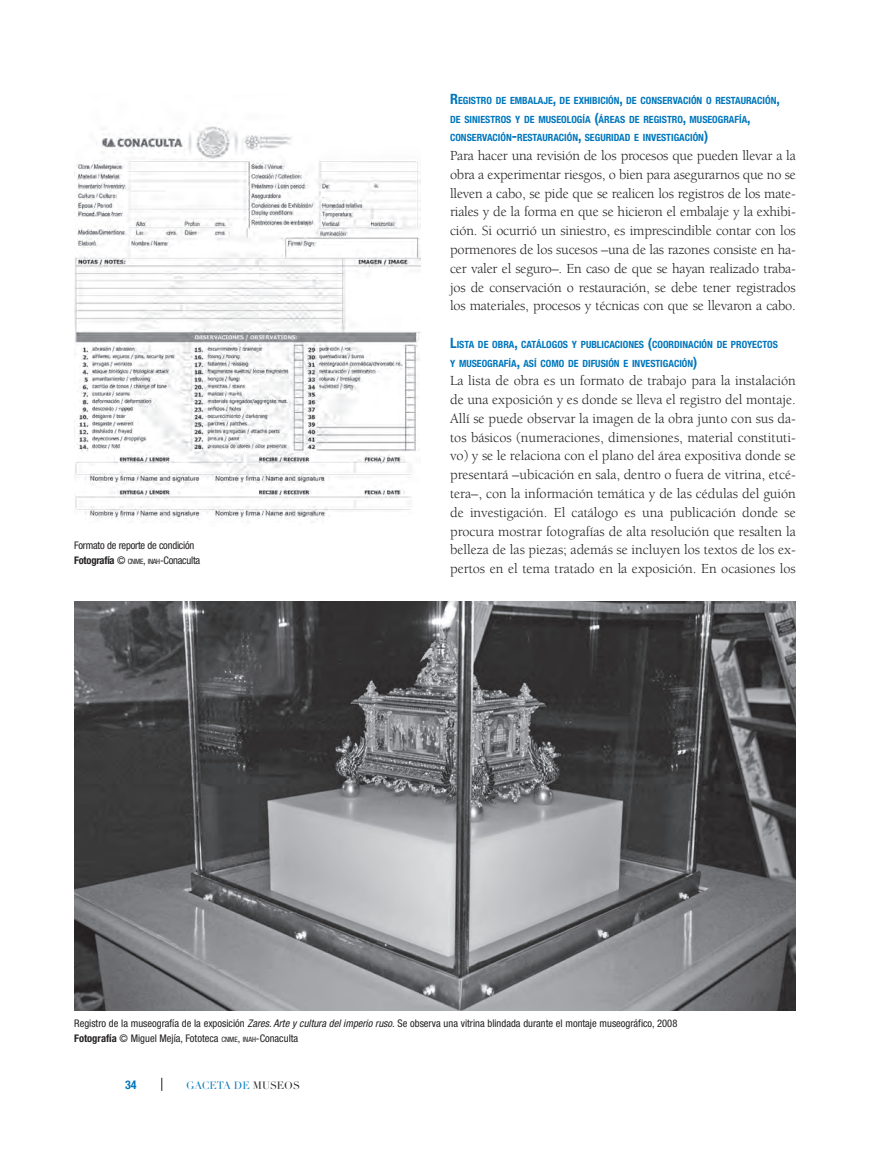
<style>
.page{position:relative;width:881px;height:1149px;background:#fff}
.page>*{position:absolute;margin:0;border:0;box-sizing:border-box;transform-origin:0 0}
.t1{font:14.25px/18.8px "Berkeley";letter-spacing:-.01em;color:#231f20;text-align:justify}
.t2{font:700 condensed 12px "Helvetica Neue";color:#0077bd}
.t3{font:condensed 10.5px/15px "Helvetica Neue";color:#231f20}
.t4{font:condensed 10.5px/15px "Helvetica Neue";letter-spacing:-.02em;color:#231f20}
.t5{font:10.5px "Didot LH";letter-spacing:-.005em;color:#0077bd}
.t6{font:700 condensed 10.05px/18.8px "Helvetica Neue";color:#0077bd}
.s1{font-weight:700}
.s2{font-size:7.35px}
.s3{font-style:inherit}
.s4{font-size:14.25px}
.s5{font-style:italic}
.s6{color:#231f20}
</style>
<div class="page">
<svg style="left:161px;top:1077px;width:1px;height:13px"></svg>
<img style="left:75px;top:126px;width:345px;height:397px">
<img style="left:74px;top:601px;width:721px;height:409px">
<p class="t4" style="left:74px;top:537px;width:127px">Formato de reporte de condición<br><span class="s1">Fotografía</span> © <span class="s2">CNME</span><span class="s3">,</span> <span class="s2">INAH</span><span class="s3">-</span>Conaculta</p>
<p class="t6" style="left:450px;top:91px;width:331px"><span class="s4">R</span>EGISTRO DE EMBALAJE<span class="s4">,</span> DE EXHIBICIÓN<span class="s4">,</span> DE CONSERVACIÓN O RESTAURACIÓN<span class="s4">,<br></span>DE SINIESTROS Y DE MUSEOLOGÍA <span class="s4">(</span>ÁREAS DE REGISTRO<span class="s4">,</span> MUSEOGRAFÍA<span class="s4">,<br></span>CONSERVACIÓN<span class="s4">-</span>RESTAURACIÓN<span class="s4">,</span> SEGURIDAD E INVESTIGACIÓN<span class="s4">)</span></p>
<p class="t1" style="left:450px;top:147px;width:347px">Para hacer una revisión de los procesos que pueden llevar a la obra a experimentar riesgos, o bien para asegurarnos que no se lleven a cabo, se pide que se realicen los registros de los mate&shy;riales y de la forma en que se hicieron el embalaje y la exhibi&shy;ción. Si ocurrió un siniestro, es imprescindible contar con los pormenores de los sucesos –una de las razones consiste en ha&shy;cer valer el seguro–. En caso de que se hayan realizado traba&shy;jos de conservación o restauración, se debe tener registrados los materiales, procesos y técnicas con que se llevaron a cabo.</p>
<p class="t6" style="left:450px;top:334px;width:329px"><span class="s4">L</span>ISTA DE OBRA<span class="s4">,</span> CATÁLOGOS Y PUBLICACIONES <span class="s4">(</span>COORDINACIÓN DE PROYECTOS<br>Y MUSEOGRAFÍA<span class="s4">,</span> ASÍ COMO DE DIFUSIÓN E INVESTIGACIÓN<span class="s4">)</span></p>
<p class="t1" style="left:450px;top:372px;width:347px">La lista de obra es un formato de trabajo para la instalación de una exposición y es donde se lleva el registro del montaje.<br>Allí se puede observar la imagen de la obra junto con sus da&shy;tos básicos (numeraciones, dimensiones, material constituti&shy;vo) y se le relaciona con el plano del área expositiva donde se presentará –ubicación en sala, dentro o fuera de vitrina, etcé&shy;tera–, con la información temática y de las cédulas del guión de investigación. El catálogo es una publicación donde se procura mostrar fotografías de alta resolución que resalten la belleza de las piezas; además se incluyen los textos de los ex&shy;pertos en el tema tratado en la exposición. En ocasiones los</p>
<p class="t3" style="left:74px;top:1015px;width:604px">Registro de la museografía de la exposición <span class="s5">Zares. Arte y cultura del imperio ruso.</span> Se observa una vitrina blindada durante el montaje museográfico, 2008<br><span class="s1">Fotografía</span> © Miguel Mejía, Fototeca <span class="s2">CNME</span><span class="s3">,</span> <span class="s2">INAH</span><span class="s3">-</span>Conaculta</p>
<p class="t2" style="left:125px;top:1077px;width:13px">34</p>
<p class="t5" style="left:186px;top:1078px;width:115px">GACETA DE <span class="s6">MUSEOS</span></p>
</div>
